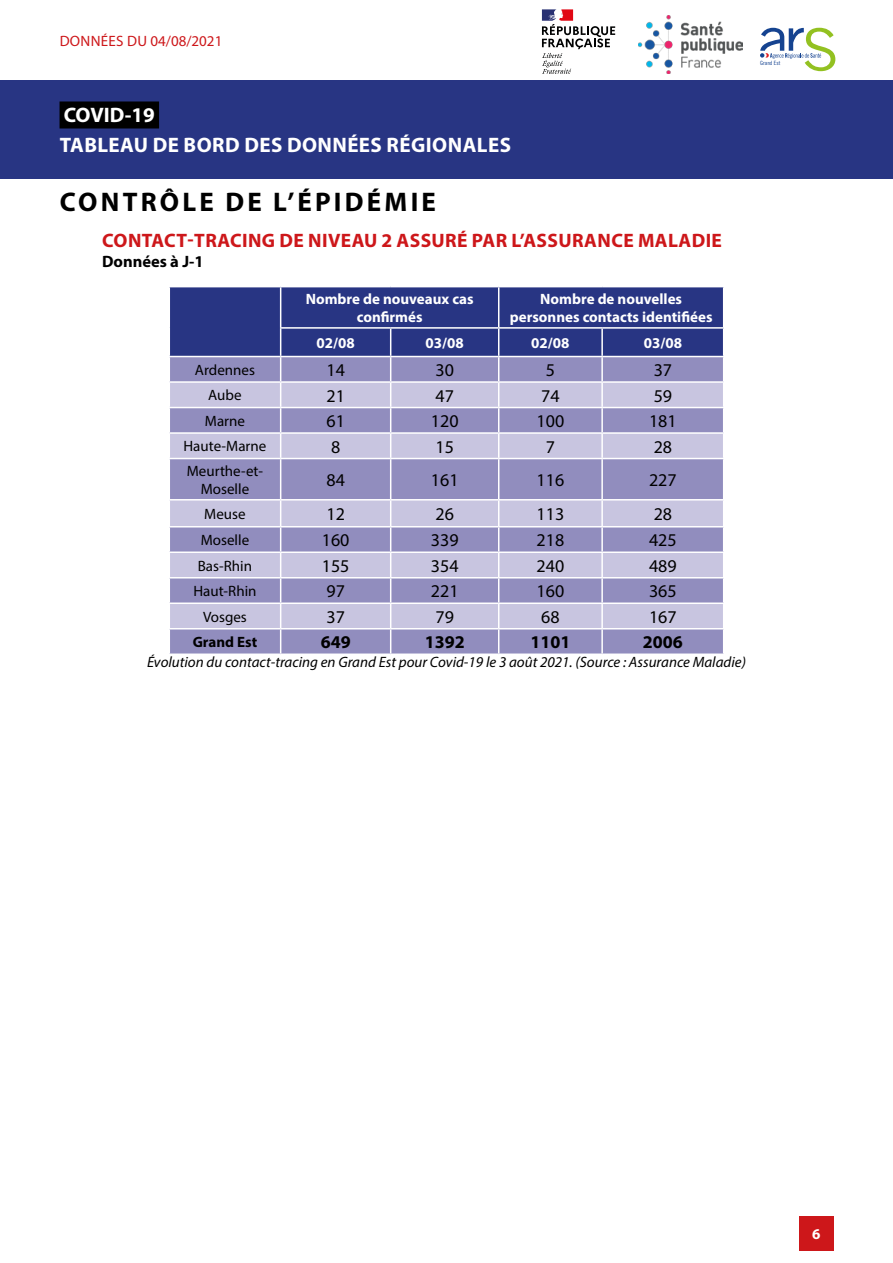
<style>
.page{position:relative;width:893px;height:1263px;background:#fff}
.page>*{position:absolute;margin:0;border:0;box-sizing:border-box;transform-origin:0 0}
.t1{font:700 27px "Myriad Pro";letter-spacing:.12em;color:#000}
.t2{font:700 21px/29.4px "Myriad Pro";letter-spacing:.02em;color:#fff}
.t3{font:700 19.5px "Myriad Pro";letter-spacing:.02em;color:#cd171a}
.t4{font:18px "Myriad Pro";color:#000}
.t5{font:700 18px "Myriad Pro";color:#000}
.t6{font:700 16.5px "Myriad Pro";color:#000}
.t7{font:700 15px/18px "Myriad Pro";color:#fff;text-align:center}
.t8{font:italic 15px "Myriad Pro";color:#000}
.t9{font:15px/18px "Myriad Pro";color:#000;text-align:center}
.t10{font:15px "Myriad Pro";letter-spacing:.02em;color:#cd171a}
.t11{font:700 15px "Myriad Pro";color:#000}
.t12{font:5.85px "Trade Gothic LT Std Cn 18";color:#154390}
</style>
<div class="page">
<div style="left:0;top:80px;width:893px;height:99px;background:#283583"></div>
<div style="left:60px;top:101px;width:99px;height:27px;background:#000"></div>
<div style="left:799px;top:1216px;width:34px;height:34px;background:#cd171a"></div>
<img style="left:638px;top:15px;width:104px;height:59px">
<svg style="left:760px;top:28px;width:75px;height:43px"></svg>
<svg style="left:542px;top:9px;width:73px;height:65px"></svg>
<div style="left:170px;top:629px;width:553px;height:24px;background:#918dbe"></div>
<svg style="left:170px;top:459px;width:553px;height:169px;background:#aba7ce"></svg>
<svg style="left:169px;top:287px;width:555px;height:171px;background:#7d80b4"></svg>
<hr style="left:280px;top:459px;width:1px;height:40px;background:#fff">
<hr style="left:390px;top:459px;width:1px;height:40px;background:#fff">
<hr style="left:498px;top:459px;width:1px;height:40px;background:#fff">
<hr style="left:601px;top:459px;width:2px;height:40px;background:#fff">
<hr style="left:169px;top:499px;width:112px;height:1px;background:#fff">
<hr style="left:281px;top:499px;width:110px;height:1px;background:#fff">
<hr style="left:391px;top:499px;width:108px;height:1px;background:#fff">
<hr style="left:499px;top:499px;width:103px;height:1px;background:#fff">
<hr style="left:602px;top:499px;width:122px;height:1px;background:#fff">
<hr style="left:601px;top:500px;width:2px;height:26px;background:#fff">
<hr style="left:169px;top:526px;width:112px;height:1px;background:#fff">
<hr style="left:281px;top:526px;width:110px;height:1px;background:#fff">
<hr style="left:391px;top:526px;width:108px;height:1px;background:#fff">
<hr style="left:499px;top:526px;width:103px;height:1px;background:#fff">
<hr style="left:602px;top:526px;width:122px;height:1px;background:#fff">
<hr style="left:601px;top:527px;width:2px;height:24px;background:#fff">
<hr style="left:169px;top:551px;width:112px;height:2px;background:#fff">
<hr style="left:281px;top:551px;width:110px;height:2px;background:#fff">
<hr style="left:391px;top:551px;width:108px;height:2px;background:#fff">
<hr style="left:499px;top:551px;width:103px;height:2px;background:#fff">
<hr style="left:602px;top:551px;width:122px;height:2px;background:#fff">
<hr style="left:601px;top:553px;width:2px;height:24px;background:#fff">
<hr style="left:169px;top:577px;width:112px;height:1px;background:#fff">
<hr style="left:281px;top:577px;width:110px;height:1px;background:#fff">
<hr style="left:391px;top:577px;width:108px;height:1px;background:#fff">
<hr style="left:499px;top:577px;width:103px;height:1px;background:#fff">
<hr style="left:602px;top:577px;width:122px;height:1px;background:#fff">
<hr style="left:601px;top:578px;width:2px;height:24px;background:#fff">
<hr style="left:169px;top:602px;width:112px;height:2px;background:#fff">
<hr style="left:281px;top:602px;width:110px;height:2px;background:#fff">
<hr style="left:391px;top:602px;width:108px;height:2px;background:#fff">
<hr style="left:499px;top:602px;width:103px;height:2px;background:#fff">
<hr style="left:602px;top:602px;width:122px;height:2px;background:#fff">
<hr style="left:601px;top:604px;width:2px;height:24px;background:#fff">
<svg style="left:280px;top:500px;width:1px;height:153px"></svg>
<svg style="left:390px;top:500px;width:1px;height:153px"></svg>
<svg style="left:498px;top:500px;width:1px;height:153px"></svg>
<hr style="left:601px;top:629px;width:2px;height:24px;background:#fff">
<p class="t10" style="left:60px;top:31px;width:164px">DONNÉES DU 04/08/2021</p>
<p class="t12" style="left:760px;top:59px;width:22px">Grand Est</p>
<p class="t2" style="left:60px;top:100px;width:453px">COVID-19<br>TABLEAU DE BORD DES DONNÉES RÉGIONALES</p>
<h1 class="t1" style="left:60px;top:184px;width:378px">CONTRÔLE DE L’ÉPIDÉMIE</h1>
<p class="t3" style="left:102px;top:228px;width:621px">CONTACT-TRACING DE NIVEAU 2 ASSURÉ PAR L’ASSURANCE MALADIE</p>
<p class="t6" style="left:102px;top:251px;width:103px">Données à J-1</p>
<p class="t7" style="left:306px;top:289px;width:169px">Nombre de nouveaux cas confirmés</p>
<p class="t7" style="left:510px;top:289px;width:204px">Nombre de nouvelles personnes contacts identifiées</p>
<p class="t7" style="left:317px;top:333px;width:40px">02/08</p>
<p class="t7" style="left:426px;top:333px;width:40px">03/08</p>
<p class="t7" style="left:531px;top:333px;width:40px">02/08</p>
<p class="t7" style="left:644px;top:333px;width:40px">03/08</p>
<p class="t9" style="left:195px;top:361px;width:61px">Ardennes</p>
<p class="t4" style="left:326px;top:359px;width:20px">14</p>
<p class="t4" style="left:435px;top:359px;width:20px">30</p>
<p class="t4" style="left:546px;top:359px;width:11px">5</p>
<p class="t4" style="left:654px;top:359px;width:20px">37</p>
<p class="t9" style="left:208px;top:386px;width:35px">Aube</p>
<p class="t4" style="left:326px;top:384px;width:20px">21</p>
<p class="t4" style="left:435px;top:384px;width:20px">47</p>
<p class="t4" style="left:541px;top:384px;width:20px">74</p>
<p class="t4" style="left:654px;top:384px;width:20px">59</p>
<p class="t9" style="left:205px;top:412px;width:42px">Marne</p>
<p class="t4" style="left:326px;top:410px;width:20px">61</p>
<p class="t4" style="left:431px;top:410px;width:29px">120</p>
<p class="t4" style="left:537px;top:410px;width:29px">100</p>
<p class="t4" style="left:649px;top:410px;width:29px">181</p>
<p class="t9" style="left:184px;top:437px;width:84px">Haute-Marne</p>
<p class="t4" style="left:331px;top:435px;width:11px">8</p>
<p class="t4" style="left:435px;top:435px;width:20px">15</p>
<p class="t4" style="left:546px;top:435px;width:11px">7</p>
<p class="t4" style="left:654px;top:435px;width:20px">28</p>
<p class="t9" style="left:187px;top:461px;width:78px">Meurthe-et-<br>Moselle</p>
<p class="t4" style="left:326px;top:469px;width:20px">84</p>
<p class="t4" style="left:431px;top:469px;width:29px">161</p>
<p class="t4" style="left:537px;top:469px;width:29px">116</p>
<p class="t4" style="left:649px;top:469px;width:29px">227</p>
<p class="t9" style="left:204px;top:505px;width:43px">Meuse</p>
<p class="t4" style="left:326px;top:503px;width:20px">12</p>
<p class="t4" style="left:435px;top:503px;width:20px">26</p>
<p class="t4" style="left:537px;top:503px;width:29px">113</p>
<p class="t4" style="left:654px;top:503px;width:20px">28</p>
<p class="t9" style="left:201px;top:531px;width:50px">Moselle</p>
<p class="t4" style="left:322px;top:529px;width:29px">160</p>
<p class="t4" style="left:431px;top:529px;width:29px">339</p>
<p class="t4" style="left:537px;top:529px;width:29px">218</p>
<p class="t4" style="left:649px;top:529px;width:29px">425</p>
<p class="t9" style="left:198px;top:556px;width:56px">Bas-Rhin</p>
<p class="t4" style="left:322px;top:555px;width:29px">155</p>
<p class="t4" style="left:431px;top:555px;width:29px">354</p>
<p class="t4" style="left:537px;top:555px;width:29px">240</p>
<p class="t4" style="left:649px;top:555px;width:29px">489</p>
<p class="t9" style="left:193px;top:582px;width:65px">Haut-Rhin</p>
<p class="t4" style="left:326px;top:580px;width:20px">97</p>
<p class="t4" style="left:431px;top:580px;width:29px">221</p>
<p class="t4" style="left:537px;top:580px;width:29px">160</p>
<p class="t4" style="left:649px;top:580px;width:29px">365</p>
<p class="t9" style="left:203px;top:607px;width:45px">Vosges</p>
<p class="t4" style="left:326px;top:606px;width:20px">37</p>
<p class="t4" style="left:435px;top:606px;width:20px">79</p>
<p class="t4" style="left:541px;top:606px;width:20px">68</p>
<p class="t4" style="left:649px;top:606px;width:29px">167</p>
<p class="t11" style="left:193px;top:632px;width:66px">Grand Est</p>
<p class="t5" style="left:321px;top:630px;width:31px">649</p>
<p class="t5" style="left:425px;top:630px;width:41px">1392</p>
<p class="t5" style="left:530px;top:630px;width:41px">1101</p>
<p class="t5" style="left:643px;top:630px;width:41px">2006</p>
<p class="t8" style="left:147px;top:653px;width:600px">Évolution du contact-tracing en Grand Est pour Covid-19 le 3 août 2021. (Source : Assurance Maladie)</p>
<p class="t7" style="left:812px;top:1224px;width:10px">6</p>
</div>
